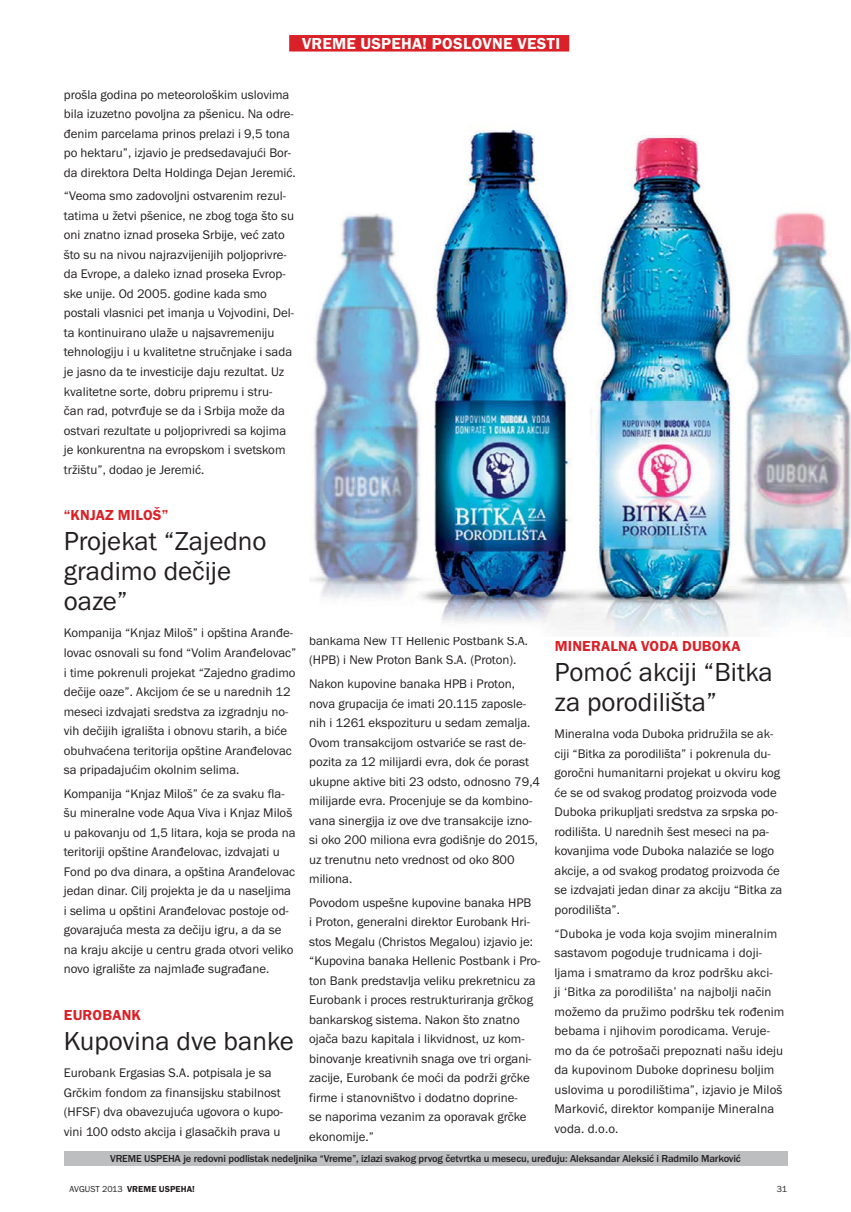
<style>
.page{position:relative;width:851px;height:1212px;background:#fff}
.page>*{position:absolute;margin:0;border:0;box-sizing:border-box;transform-origin:0 0}
.t1{font:27px/30px "Franklin Got Itc TOT Boo";color:#231f20}
.t2{font:16.5px "Franklin Got Itc TOT Dem";letter-spacing:.015em;color:#fff}
.t3{font:15px "Franklin Got Itc TOT Dem";letter-spacing:.015em;color:#da2128}
.t4{font:12.9px/19.5px "Franklin Got Itc TOT Boo";color:#231f20}
.t5{font:500 10.5px "Franklin Got Itc TOT";letter-spacing:-.01em;color:#231f20}
.t6{font:9px "Franklin Got Itc TOT Dem";letter-spacing:.01em;color:#231f20}
.t7{font:9px "Franklin Got Itc TOT Boo";color:#231f20}
.s1{font-family:"Franklin Got Itc TOT Boo"}
</style>
<div class="page">
<div style="left:289px;top:35px;width:280px;height:17px;background:#da2128"></div>
<img style="left:310px;top:127px;width:540px;height:509px">
<div style="left:64px;top:1151px;width:723px;height:15px;background:#bcbec0"></div>
<p class="t2" style="left:302px;top:38px;width:259px">VREME USPEHA! POSLOVNE VESTI</p>
<p class="t4" style="left:64px;top:85px;width:233px">prošla godina po meteorološkim uslovima bila izuzetno povoljna za pšenicu. Na odre&shy;đenim parcelama prinos prelazi i 9,5 tona po hektaru”, izjavio je predsedavajući Bor&shy;da direktora Delta Holdinga Dejan Jeremić.</p>
<p class="t4" style="left:64px;top:187px;width:232px">“Veoma smo zadovoljni ostvarenim rezul&shy;tatima u žetvi pšenice, ne zbog toga što su oni znatno iznad proseka Srbije, već zato što su na nivou najrazvijenijih poljoprivre&shy;da Evrope, a daleko iznad proseka Evrop&shy;ske unije. Od 2005. godine kada smo postali vlasnici pet imanja u Vojvodini, Del&shy;ta kontinuirano ulaže u najsavremeniju tehnologiju i u kvalitetne stručnjake i sada je jasno da te investicije daju rezultat. Uz kvalitetne sorte, dobru pripremu i stru&shy;čan rad, potvrđuje se da i Srbija može da ostvari rezultate u poljoprivredi sa kojima je konkurentna na evropskom i svetskom tržištu”, dodao je Jeremić.</p>
<p class="t3" style="left:64px;top:510px;width:106px">“KNJAZ MILOŠ”</p>
<p class="t1" style="left:64px;top:527px;width:204px">Projekat “Zajedno gradimo dečije oaze”</p>
<p class="t4" style="left:64px;top:624px;width:234px">Kompanija “Knjaz Miloš” i opština Aranđe&shy;lovac osnovali su fond “Volim Aranđelovac” i time pokrenuli projekat “Zajedno gradimo dečije oaze”. Akcijom će se u narednih 12 meseci izdvajati sredstva za izgradnju no&shy;vih dečijih igrališta i obnovu starih, a biće obuhvaćena teritorija opštine Aranđelovac sa pripadajućim okolnim selima.</p>
<p class="t4" style="left:64px;top:784px;width:233px">Kompanija “Knjaz Miloš” će za svaku fla&shy;šu mineralne vode Aqua Viva i Knjaz Miloš u pakovanju od 1,5 litara, koja se proda na teritoriji opštine Aranđelovac, izdvajati u Fond po dva dinara, a opština Aranđelovac jedan dinar. Cilj projekta je da u naseljima i selima u opštini Aranđelovac postoje od&shy;govarajuća mesta za dečiju igru, a da se na kraju akcije u centru grada otvori veliko novo igralište za najmlađe sugrađane.</p>
<p class="t3" style="left:64px;top:1009px;width:79px">EUROBANK</p>
<p class="t1" style="left:64px;top:1027px;width:231px">Kupovina dve banke</p>
<p class="t4" style="left:64px;top:1064px;width:221px">Eurobank Ergasias S.A. potpisala je sa Grčkim fondom za finansijsku stabilnost (HFSF) dva obavezujuća ugovora o kupo&shy;vini 100 odsto akcija i glasačkih prava u</p>
<p class="t4" style="left:309px;top:631px;width:220px">bankama New TT Hellenic Postbank S.A. (HPB) i New Proton Bank S.A. (Proton).</p>
<p class="t4" style="left:309px;top:675px;width:232px">Nakon kupovine banaka HPB i Proton, nova grupacija će imati 20.115 zaposle&shy;nih i 1261 ekspozituru u sedam zemalja.<br>Ovom transakcijom ostvariće se rast de&shy;pozita za 12 milijardi evra, dok će porast ukupne aktive biti 23 odsto, odnosno 79,4 milijarde evra. Procenjuje se da kombino&shy;vana sinergija iz ove dve transakcije izno&shy;si oko 200 miliona evra godišnje do 2015, uz trenutnu neto vrednost od oko 800 miliona.</p>
<p class="t4" style="left:309px;top:893px;width:233px">Povodom uspešne kupovine banaka HPB<br>i Proton, generalni direktor Eurobank Hri&shy;stos Megalu (Christos Megalou) izjavio je: “Kupovina banaka Hellenic Postbank i Pro&shy;ton Bank predstavlja veliku prekretnicu za Eurobank i proces restrukturiranja grčkog bankarskog sistema. Nakon što znatno ojača bazu kapitala i likvidnost, uz kom&shy;binovanje kreativnih snaga ove tri organi&shy;zacije, Eurobank će moći da podrži grčke firme i stanovništvo i dodatno doprine-<br>se naporima vezanim za oporavak grčke ekonomije.”</p>
<p class="t3" style="left:554px;top:641px;width:187px">MINERALNA VODA DUBOKA</p>
<p class="t1" style="left:554px;top:658px;width:220px">Pomoć akciji “Bitka za porodilišta”</p>
<p class="t4" style="left:554px;top:725px;width:229px">Mineralna voda Duboka pridružila se ak&shy;ciji “Bitka za porodilišta” i pokrenula du&shy;goročni humanitarni projekat u okviru kog će se od svakog prodatog proizvoda vode Duboka prikupljati sredstva za srpska po&shy;rodilišta. U narednih šest meseci na pa&shy;kovanjima vode Duboka nalaziće se logo akcije, a od svakog prodatog proizvoda će se izdvajati jedan dinar za akciju “Bitka za porodilišta”.</p>
<p class="t4" style="left:554px;top:924px;width:231px">“Duboka je voda koja svojim mineralnim sastavom pogoduje trudnicama i doji&shy;ljama i smatramo da kroz podršku akci-<br>ji ‘Bitka za porodilišta’ na najbolji način možemo da pružimo podršku tek rođenim bebama i njihovim porodicama. Veruje&shy;mo da će potrošači prepoznati našu ideju da kupovinom Duboke doprinesu boljim uslovima u porodilištima”, izjavio je Miloš Marković, direktor kompanije Mineralna voda. d.o.o.</p>
<p class="t5" style="left:110px;top:1155px;width:632px">VREME USPEHA je redovni podlistak nedeljnika “Vreme”, izlazi svakog prvog četvrtka u mesecu, uređuju: Aleksandar Aleksić i Radmilo Marković</p>
<p class="t6" style="left:70px;top:1186px;width:127px"><span class="s1">AVGUST 2013</span> VREME USPEHA!</p>
<p class="t7" style="left:776px;top:1186px;width:12px">31</p>
</div>
